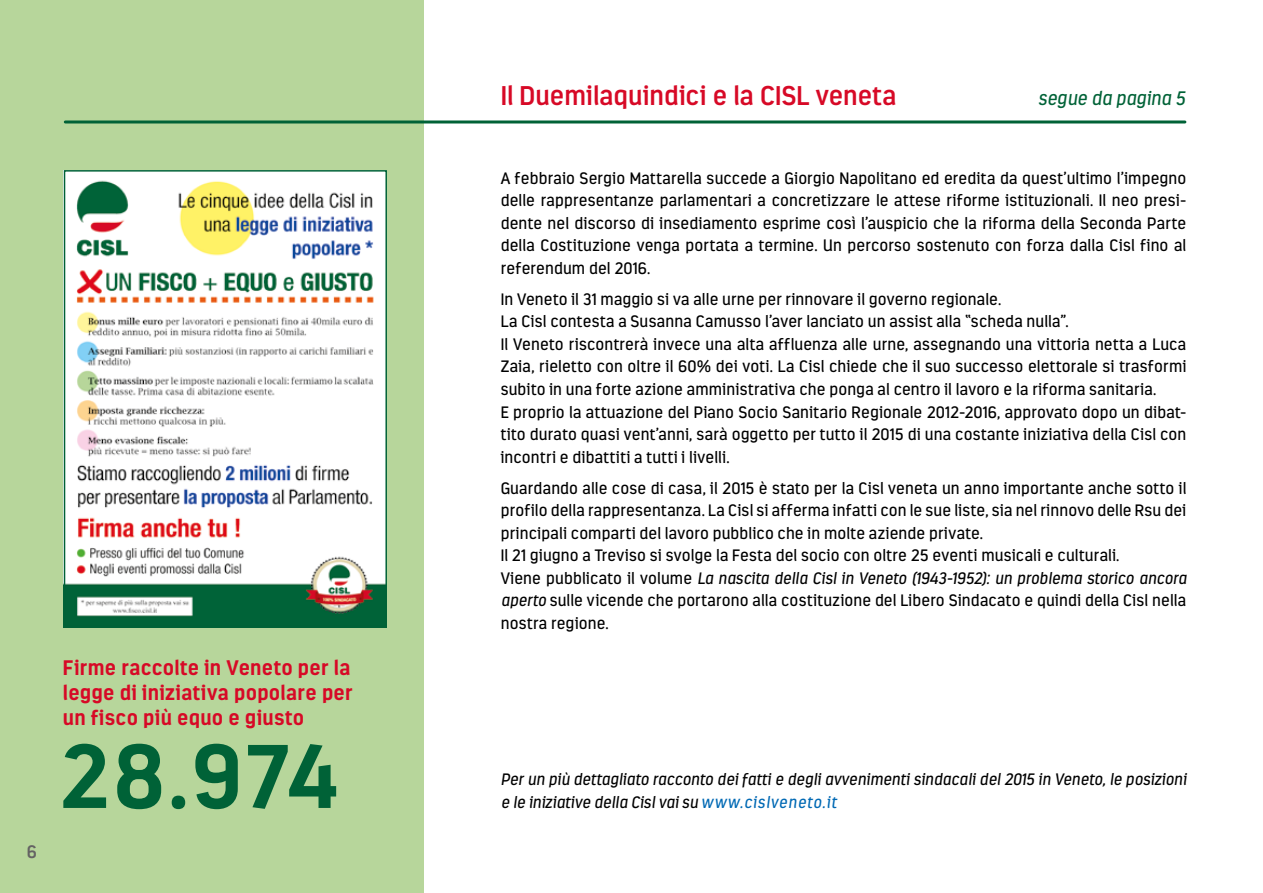
<style>
.page{position:relative;width:1263px;height:893px;background:#fff}
.page>*{position:absolute;margin:0;border:0;box-sizing:border-box;transform-origin:0 0}
.t1{font:700 90px "Estandar";color:#006237}
.t2{font:600 27px "Estandar";color:#d70926}
.t3{font:700 21px/25.2px "Estandar";letter-spacing:.015em;color:#d70926;text-align:justify}
.t4{font:italic 19.5px "Estandar";letter-spacing:.005em;color:#006237}
.t5{font:600 18px "Estandar";color:#646363}
.t6{font:16.5px/22.5px "Estandar";letter-spacing:.015em;color:#000}
.t7{font:italic 16.5px/22.5px "Estandar";letter-spacing:.015em;color:#000}
.s1{font-style:italic}
.s2{color:#0069b4}
</style>
<div class="page">
<div style="left:0;top:0;width:424px;height:893px;background:#b7d69b"></div>
<img style="left:67px;top:173px;width:317px;height:451px">
<div style="left:64px;top:170px;width:323px;height:457px;border:2px solid #006237"></div>
<hr style="left:65px;top:120px;width:1120px;height:3px;background:#006237">
<p class="t5" style="left:27px;top:841px;width:12px">6</p>
<p class="t3" style="left:63px;top:655px;width:291px">Firme raccolte in Veneto per la legge di iniziativa popolare per un fisco più equo e giusto</p>
<h1 class="t1" style="left:59px;top:722px;width:280px">28.974</h1>
<h2 class="t2" style="left:501px;top:79px;width:397px">Il Duemilaquindici e la CISL veneta</h2>
<p class="t4" style="left:1038px;top:87px;width:149px">segue da pagina 5</p>
<p class="t6" style="left:501px;top:167px;width:687px;text-align:justify">A febbraio Sergio Mattarella succede a Giorgio Napolitano ed eredita da quest’ultimo l’impegno delle rappresentanze parlamentari a concretizzare le attese riforme istituzionali. Il neo presi&shy;dente nel discorso di insediamento esprime così l’auspicio che la riforma della Seconda Parte della Costituzione venga portata a termine. Un percorso sostenuto con forza dalla Cisl fino al referendum del 2016.</p>
<p class="t6" style="left:501px;top:288px;width:687px">In Veneto il 31 maggio si va alle urne per rinnovare il governo regionale.<br>La Cisl contesta a Susanna Camusso l’aver lanciato un assist alla “scheda nulla”.<br>Il Veneto riscontrerà invece una alta affluenza alle urne, assegnando una vittoria netta a Luca Zaia, rieletto con oltre il 60% dei voti. La Cisl chiede che il suo successo elettorale si trasformi subito in una forte azione amministrativa che ponga al centro il lavoro e la riforma sanitaria.<br>E proprio la attuazione del Piano Socio Sanitario Regionale 2012-2016, approvato dopo un dibat&shy;tito durato quasi vent’anni, sarà oggetto per tutto il 2015 di una costante iniziativa della Cisl con incontri e dibattiti a tutti i livelli.</p>
<p class="t6" style="left:501px;top:477px;width:687px">Guardando alle cose di casa, il 2015 è stato per la Cisl veneta un anno importante anche sotto il profilo della rappresentanza. La Cisl si afferma infatti con le sue liste, sia nel rinnovo delle Rsu dei principali comparti del lavoro pubblico che in molte aziende private.<br>Il 21 giugno a Treviso si svolge la Festa del socio con oltre 25 eventi musicali e culturali.<br>Viene pubblicato il volume <span class="s1">La nascita della Cisl in Veneto (1943-1952): un problema storico ancora aperto</span> sulle vicende che portarono alla costituzione del Libero Sindacato e quindi della Cisl nella nostra regione.</p>
<p class="t7" style="left:501px;top:768px;width:687px">Per un più dettagliato racconto dei fatti e degli avvenimenti sindacali del 2015 in Veneto, le posizioni e le iniziative della Cisl vai su <span class="s2">www.cislveneto.it</span></p>
</div>
